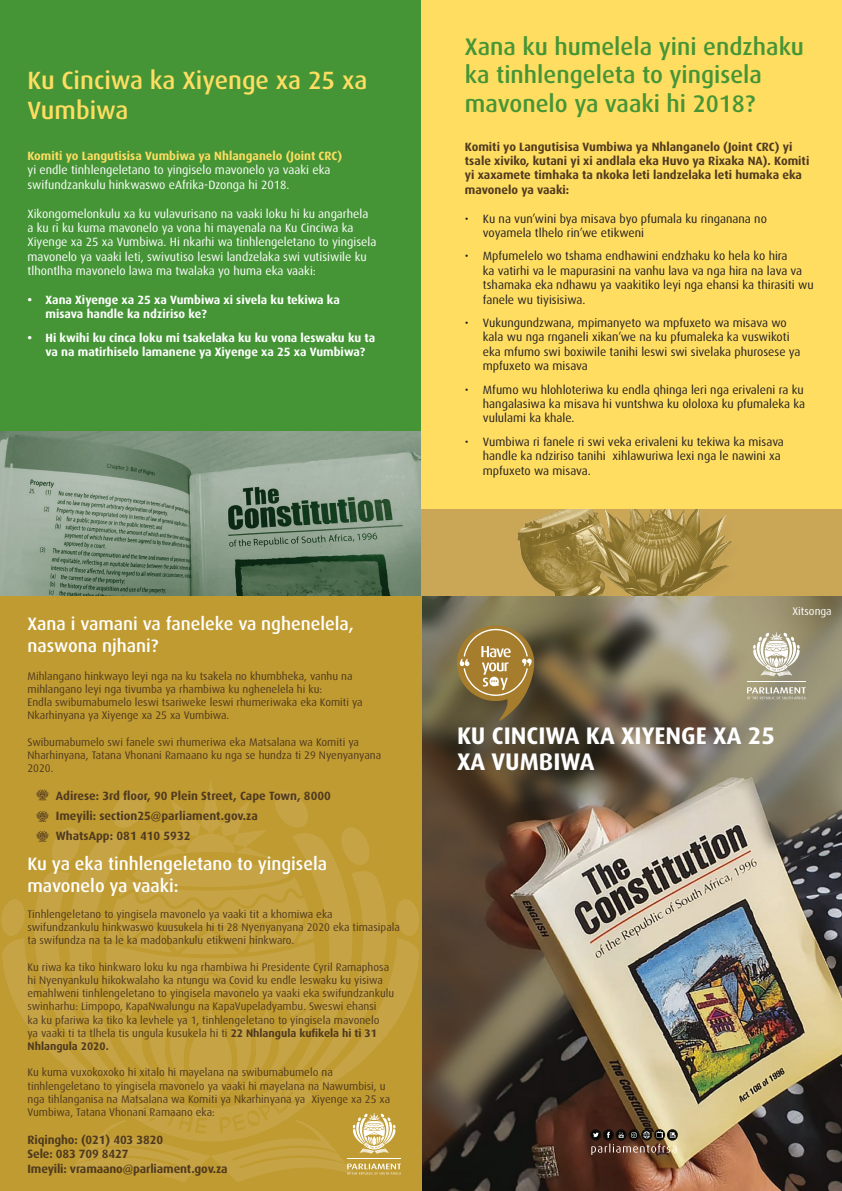
<style>
.page{position:relative;width:842px;height:1191px;background:#fff}
.page>*{position:absolute;margin:0;border:0;box-sizing:border-box;transform-origin:0 0}
.t1{font:500 25px/30px "Dax";color:#ffdd61}
.t2{font:500 24px/28.8px "Dax";color:#459536}
.t3{font:700 24px/25.9px "Dax";color:#fff}
.t4{font:500 18px/21.6px "Dax";color:#fff}
.t5{font:12px/14.4px "Dax";color:#231f20}
.t6{font:12px/14.4px "Dax";color:#fff}
.t7{font:700 12px/14.4px "Dax";color:#503a1f}
.t8{font:700 12px/14.4px "Dax";color:#fff}
.t9{font:11px/13.2px "Dax";color:#503a1f}
.t10{font:11px "Dax";color:#fff}
.s1{font-weight:700;color:#ffdd61}
.s2{font-weight:700}
</style>
<div class="page">
<img style="left:421px;top:595px;width:421px;height:596px">
<div style="left:0;top:595px;width:421px;height:596px;background:#c09b31"></div>
<svg style="left:457px;top:625px;width:77px;height:95px"></svg>
<svg style="left:590px;top:1129px;width:88px;height:26px"></svg>
<hr style="left:747px;top:681px;width:59px;height:1px;background:#fff">
<svg style="left:747px;top:687px;width:59px;height:12px"></svg>
<svg style="left:753px;top:631px;width:47px;height:45px"></svg>
<div style="left:421px;top:0;width:421px;height:595px;background:#ffdd61"></div>
<div style="left:0;top:0;width:421px;height:595px;background:#459536"></div>
<img style="left:0;top:431px;width:421px;height:164px">
<svg style="left:1px;top:781px;width:418px;height:401px"></svg>
<div style="left:421px;top:509px;width:421px;height:86px;background:#caa657"></div>
<img style="left:517px;top:509px;width:57px;height:86px">
<img style="left:574px;top:509px;width:158px;height:86px">
<p class="t1" style="left:27px;top:66px;width:341px">Ku Cinciwa ka Xiyenge xa 25 xa<br>Vumbiwa</p>
<p class="t6" style="left:27px;top:149px;width:316px"><span class="s1">Komiti yo Langutisisa Vumbiwa ya Nhlanganelo (Joint CRC) </span>yi endle tinhlengeletano to yingiselo mavonelo ya vaaki eka swifundzankulu hinkwaswo eAfrika-Dzonga hi 2018.</p>
<p class="t6" style="left:27px;top:206px;width:350px">Xikongomelonkulu xa ku vulavurisano na vaaki loku hi ku angarhela a ku ri ku kuma mavonelo ya vona hi mayenala na Ku Cinciwa ka Xiyenge xa 25 xa Vumbiwa. Hi nkarhi wa tinhlengeletano to yingisela mavonelo ya vaaki leti, swivutiso leswi landzelaka swi vutisiwile ku tlhontlha mavonelo lawa ma twalaka yo huma eka vaaki:</p>
<p class="t8" style="left:45px;top:293px;width:296px;text-indent:-18px">• Xana Xiyenge xa 25 xa Vumbiwa xi sivela ku tekiwa ka misava handle ka ndziriso ke?</p>
<p class="t8" style="left:45px;top:330px;width:331px;text-indent:-18px">• Hi kwihi ku cinca loku mi tsakelaka ku ku vona leswaku ku ta va na matirhiselo lamanene ya Xiyenge xa 25 xa Vumbiwa?</p>
<p class="t4" style="left:27px;top:613px;width:328px">Xana i vamani va faneleke va nghenelela, naswona njhani?</p>
<p class="t9" style="left:27px;top:669px;width:327px">Mihlangano hinkwayo leyi nga na ku tsakela no khumbheka, vanhu na mihlangano leyi nga tivumba ya rhambiwa ku nghenelela hi ku:</p>
<p class="t9" style="left:27px;top:695px;width:337px">Endla swibumabumelo leswi tsariweke leswi rhumeriwaka eka Komiti ya<br>Nkarhinyana ya Xiyenge xa 25 xa Vumbiwa.</p>
<p class="t9" style="left:27px;top:735px;width:355px">Swibumabumelo swi fanele swi rhumeriwa eka Matsalana wa Komiti ya<br>Nharhinyana, Tatana Vhonani Ramaano ku nga se hundza ti 29 Nyenyanyana<br>2020.</p>
<p class="t7" style="left:56px;top:788px;width:277px">Adirese: 3rd floor, 90 Plein Street, Cape Town, 8000</p>
<p class="t7" style="left:56px;top:808px;width:204px">Imeyili: section25@parliament.gov.za</p>
<p class="t7" style="left:56px;top:829px;width:136px">WhatsApp: 081 410 5932</p>
<p class="t4" style="left:27px;top:853px;width:301px">Ku ya eka tinhlengeletano to yingisela mavonelo ya vaaki:</p>
<p class="t9" style="left:27px;top:907px;width:374px">Tinhlengeletano to yingisela mavonelo ya vaaki tit a khomiwa eka swifundzankulu hinkwaswo kuusukela hi ti 28 Nyenyanyana 2020 eka timasipala ta swifundza na ta le ka madobankulu etikweni hinkwaro.</p>
<p class="t9" style="left:27px;top:960px;width:368px">Ku riwa ka tiko hinkwaro loku ku nga rhambiwa hi Presidente Cyril Ramaphosa hi Nyenyankulu hikokwalaho ka ntungu wa Covid ku endle leswaku ku yisiwa emahlweni tinhlengeletano to yingisela mavonelo ya vaaki eka swifundzankulu swinharhu: Limpopo, KapaNwalungu na KapaVupeladyambu. Sweswi ehansi<br>ka ku pfariwa ka tiko ka levhele ya 1, tinhlengeletano to yingisela mavonelo<br>ya vaaki ti ta tlhela tis ungula kusukela hi ti <span class="s2">22 Nhlangula kufikela hi ti 31<br>Nhlangula 2020.</span></p>
<p class="t9" style="left:27px;top:1066px;width:364px">Ku kuma vuxokoxoko hi xitalo hi mayelana na swibumabumelo na tinhlengeletano to yingisela mavonelo ya vaaki hi mayelana na Nawumbisi, u nga tihlanganisa na Matsalana wa Komiti ya Nkarhinyana ya Xiyenge xa 25 xa Vumbiwa, Tatana Vhonani Ramaano eka:</p>
<p class="t7" style="left:27px;top:1132px;width:137px">Riqingho: (021) 403 3820</p>
<p class="t7" style="left:27px;top:1146px;width:103px">Sele: 083 709 8427</p>
<p class="t7" style="left:27px;top:1161px;width:202px">Imeyili: vramaano@parliament.gov.za</p>
<p class="t2" style="left:465px;top:32px;width:340px">Xana ku humelela yini endzhaku ka tinhlengeleta to yingisela mavonelo ya vaaki hi 2018?</p>
<p class="t7" style="left:465px;top:139px;width:346px">Komiti yo Langutisisa Vumbiwa ya Nhlanganelo (Joint CRC) yi tsale xiviko, kutani yi xi andlala eka Huvo ya Rixaka NA). Komiti yi xaxamete timhaka ta nkoka leti landzelaka leti humaka eka mavonelo ya vaaki:</p>
<p class="t5" style="left:483px;top:211px;width:285px;text-indent:-18px">• Ku na vun’wini bya misava byo pfumala ku ringanana no voyamela tlhelo rin’we etikweni</p>
<p class="t5" style="left:483px;top:249px;width:332px;text-indent:-18px">• Mpfumelelo wo tshama endhawini endzhaku ko hela ko hira<br>ka vatirhi va le mapurasini na vanhu lava va nga hira na lava va tshamaka eka ndhawu ya vaakitiko leyi nga ehansi ka thirasiti wu fanele wu tiyisisiwa.</p>
<p class="t5" style="left:483px;top:316px;width:319px;text-indent:-18px">• Vukungundzwana, mpimanyeto wa mpfuxeto wa misava wo kala wu nga rnganeli xikan’we na ku pfumaleka ka vuswikoti eka mfumo swi boxiwile tanihi leswi swi sivelaka phurosese ya mpfuxeto wa misava</p>
<p class="t5" style="left:483px;top:382px;width:324px;text-indent:-18px">• Mfumo wu hlohloteriwa ku endla qhinga leri nga erivaleni ra ku hangalasiwa ka misava hi vuntshwa ku ololoxa ku pfumaleka ka vululami ka khale.</p>
<p class="t5" style="left:483px;top:434px;width:302px;text-indent:-18px">• Vumbiwa ri fanele ri swi veka erivaleni ku tekiwa ka misava handle ka ndziriso tanihi xihlawuriwa lexi nga le nawini xa mpfuxeto wa misava.</p>
<p class="t10" style="left:793px;top:605px;width:41px">Xitsonga</p>
<p class="t3" style="left:457px;top:722px;width:319px">KU CINCIWA KA XIYENGE XA 25<br>XA VUMBIWA</p>
</div>
